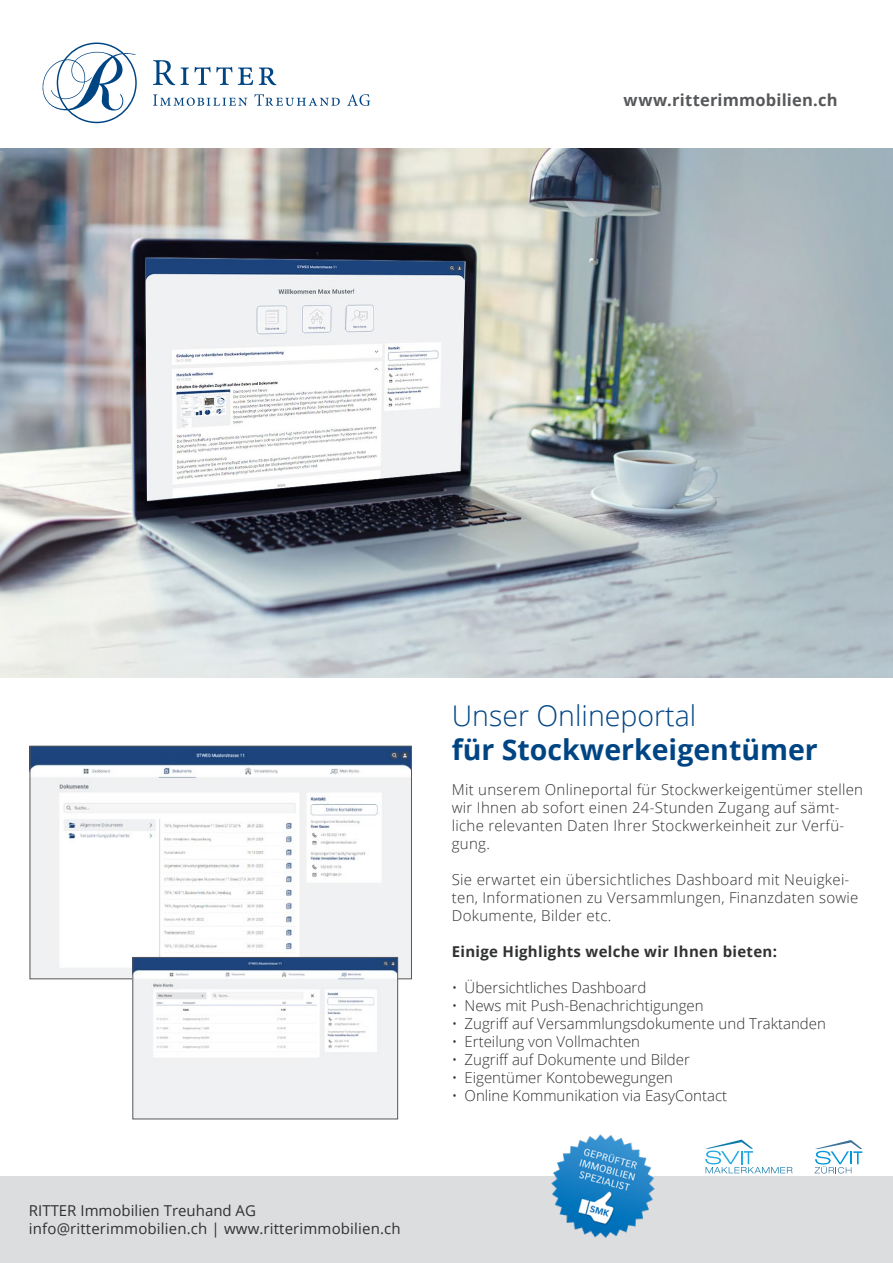
<style>
.page{position:relative;width:893px;height:1263px;background:#fff}
.page>*{position:absolute;margin:0;border:0;box-sizing:border-box;transform-origin:0 0}
.Überschrift_Texte{font:700 28.5px "Open Sans";color:#004583}
.Überschrift_Texte-2{font:300 28.5px "Open Sans";color:#004583}
.Zitat{font:700 16.5px "Open Sans";letter-spacing:.01em;color:#57585a}
.Text{font:300 15px/18px "Open Sans";letter-spacing:.02em;color:#303131}
.Text-2{font:300 15px "Open Sans";color:#303131}
.Inhaltsverzeichnis{font:15px "Open Sans";letter-spacing:.01em;color:#303131}
.Text-3{font:700 15px "Open Sans";letter-spacing:.02em;color:#303131}
</style>
<div class="page">
<img style="left:0;top:148px;width:893px;height:530px">
<div style="left:0;top:1177px;width:893px;height:86px;background:#dcdddf"></div>
<img style="left:32px;top:748px;width:378px;height:229px">
<div style="left:30px;top:746px;width:382px;height:233px;border:1px solid #57585a"></div>
<img style="left:135px;top:959px;width:261px;height:158px">
<div style="left:133px;top:957px;width:265px;height:162px;border:1px solid #57585a"></div>
<svg style="left:705px;top:1139px;width:87px;height:34px"></svg>
<svg style="left:815px;top:1140px;width:47px;height:33px"></svg>
<img style="left:540px;top:1134px;width:126px;height:104px">
<svg style="left:153px;top:94px;width:94px;height:12px"></svg>
<svg style="left:255px;top:94px;width:85px;height:12px"></svg>
<svg style="left:347px;top:94px;width:23px;height:12px"></svg>
<svg style="left:153px;top:60px;width:22px;height:25px"></svg>
<svg style="left:181px;top:67px;width:51px;height:18px"></svg>
<svg style="left:238px;top:68px;width:15px;height:17px"></svg>
<svg style="left:259px;top:68px;width:17px;height:17px"></svg>
<svg style="left:42px;top:43px;width:95px;height:80px"></svg>
<p class="Zitat" style="left:623px;top:88px;width:216px">www.ritterimmobilien.ch</p>
<p class="Inhaltsverzeichnis" style="left:29px;top:1200px;width:229px">RITTER Immobilien Treuhand AG</p>
<p class="Inhaltsverzeichnis" style="left:29px;top:1218px;width:373px">info@ritterimmobilien.ch | www.ritterimmobilien.ch</p>
<p class="Überschrift_Texte-2" style="left:452px;top:696px;width:246px">Unser Onlineportal</p>
<p class="Überschrift_Texte" style="left:452px;top:730px;width:368px">für Stockwerkeigentümer</p>
<p class="Text" style="left:452px;top:780px;width:413px">Mit unserem Onlineportal für Stockwerkeigentümer stellen wir Ihnen ab sofort einen 24-Stunden Zugang auf sämt&shy;liche relevanten Daten Ihrer Stockwerkeinheit zur Verfü&shy;gung.</p>
<p class="Text" style="left:452px;top:870px;width:408px">Sie erwartet ein übersichtliches Dashboard mit Neuigkei&shy;ten, Informationen zu Versammlungen, Finanzdaten sowie<br>Dokumente, Bilder etc.</p>
<p class="Text-3" style="left:452px;top:940px;width:327px">Einige Highlights welche wir Ihnen bieten:</p>
<p class="Text-2" style="left:452px;top:977px;width:196px">• Übersichtliches Dashboard</p>
<p class="Text-2" style="left:452px;top:995px;width:253px">• News mit Push-Benachrichtigungen</p>
<p class="Text-2" style="left:452px;top:1013px;width:376px">• Zugriff auf Versammlungsdokumente und Traktanden</p>
<p class="Text-2" style="left:452px;top:1031px;width:190px">• Erteilung von Vollmachten</p>
<p class="Text-2" style="left:452px;top:1049px;width:240px">• Zugriff auf Dokumente und Bilder</p>
<p class="Text-2" style="left:452px;top:1067px;width:223px">• Eigentümer Kontobewegungen</p>
<p class="Text-2" style="left:452px;top:1085px;width:277px">• Online Kommunikation via EasyContact</p>
</div>
